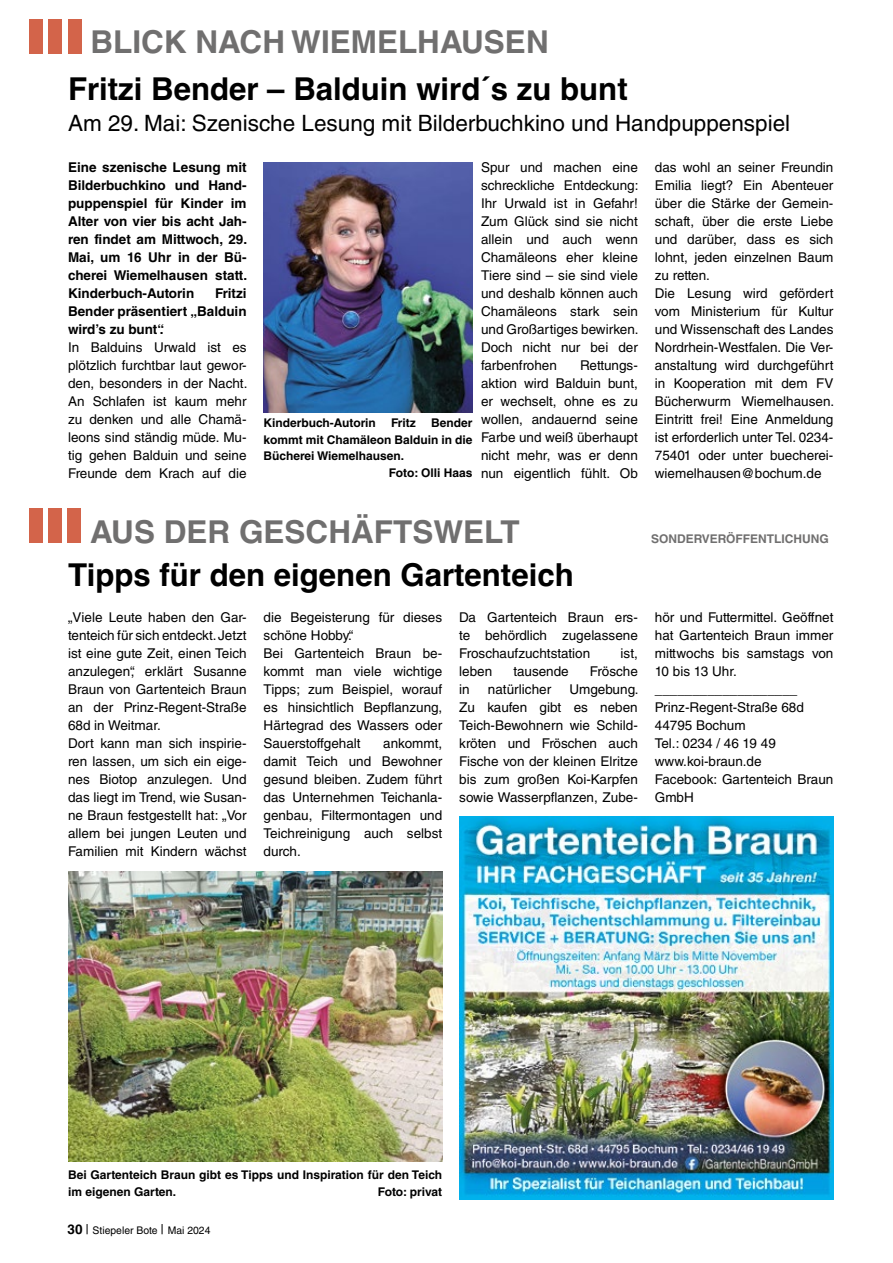
<style>
.page{position:relative;width:893px;height:1263px;background:#fff}
.page>*{position:absolute;margin:0;border:0;box-sizing:border-box;transform-origin:0 0}
.t1{font:700 31.5px "Helvetica";color:#000}
.t2{font:700 31.5px "Helvetica LT Std";color:#706f6f}
.t3{font:22.5px "Helvetica LT Std";color:#000}
.t4{font:13.5px/18px "Helvetica LT Std";color:#000;text-align:justify}
.t5{font:700 13.5px/18px "Helvetica LT Std";color:#000;text-align:justify}
.t6{font:700 12px/16.5px "Helvetica LT Std";color:#000}
.t7{font:700 12px "Helvetica LT Std";color:#706f6f}
.t8{font:10.5px "Helvetica LT Std";color:#000}
.s1{font-weight:700;font-size:13.5px}
.s2{font-size:13.5px}
</style>
<div class="page">
<div style="left:29px;top:508px;width:13px;height:35px;background:#d3644a"></div>
<div style="left:48px;top:508px;width:14px;height:35px;background:#d3644a"></div>
<div style="left:68px;top:508px;width:13px;height:35px;background:#d3644a"></div>
<img style="left:68px;top:872px;width:374px;height:289px">
<img style="left:459px;top:816px;width:374px;height:383px">
<img style="left:264px;top:162px;width:208px;height:250px">
<div style="left:29px;top:19px;width:14px;height:34px;background:#d3644a"></div>
<div style="left:49px;top:19px;width:13px;height:34px;background:#d3644a"></div>
<div style="left:68px;top:19px;width:13px;height:34px;background:#d3644a"></div>
<h1 class="t2" style="left:90px;top:23px;width:460px">BLICK NACH WIEMELHAUSEN</h1>
<h1 class="t1" style="left:68px;top:69px;width:561px">Fritzi Bender – Balduin wird´s zu bunt</h1>
<h2 class="t3" style="left:68px;top:110px;width:724px">Am 29. Mai: Szenische Lesung mit Bilderbuchkino und Handpuppenspiel</h2>
<p class="t5" style="left:68px;top:158px;width:181px">Eine szenische Lesung mit Bilderbuchkino und Hand&shy;puppenspiel für Kinder im Alter von vier bis acht Jah&shy;ren findet am Mittwoch, 29.<br>Mai, um 16 Uhr in der Bü&shy;cherei Wiemelhausen statt.<br>Kinderbuch-Autorin</p>
<p class="t4" style="left:481px;top:158px;width:159px">Spur und machen eine schreckliche Entdeckung:<br>Ihr Urwald ist in Gefahr!<br>Zum Glück sind sie nicht allein und auch wenn Chamäleons eher kleine Tiere sind – sie sind viele und deshalb können auch Chamäleons stark sein und Großartiges bewirken.<br>Doch nicht nur bei der farbenfrohen</p>
<p class="t4" style="left:655px;top:158px;width:181px;text-align:left">das wohl an seiner Freundin<br>Emilia liegt? Ein Abenteuer über die Stärke der Gemein&shy;schaft, über die erste Liebe und darüber, dass es sich lohnt, jeden einzelnen Baum zu retten.<br>Die Lesung wird gefördert vom Ministerium für Kultur und Wissenschaft des Landes<br>Nordrhein-Westfalen. Die Ver&shy;anstaltung wird durchgeführt in Kooperation mit dem FV<br>Bücherwurm Wiemelhausen.<br>Eintritt frei! Eine Anmeldung ist erforderlich unter Tel. 0234-<br>75401 oder unter buecherei&shy;wiemelhausen@bochum.de</p>
<p class="t5" style="left:68px;top:284px;width:180px;text-indent:147px">Fritzi Bender präsentiert „Balduin wird’s zu bunt“.</p>
<p class="t4" style="left:68px;top:338px;width:181px">In Balduins Urwald ist es plötzlich furchtbar laut gewor&shy;den, besonders in der Nacht.<br>An Schlafen ist kaum mehr zu denken und alle Chamä&shy;leons sind ständig müde. Mu&shy;tig gehen Balduin und seine Freunde dem Krach auf die</p>
<p class="t4" style="left:481px;top:356px;width:158px;text-indent:99px">Rettungs&shy;aktion wird Balduin bunt, er wechselt, ohne es zu wollen, andauernd seine Farbe und weiß überhaupt nicht mehr, was er denn nun eigentlich fühlt. Ob</p>
<p class="t6" style="left:264px;top:415px;width:114px">Kinderbuch-Autorin</p>
<p class="t6" style="left:391px;top:415px;width:26px">Fritz</p>
<p class="t6" style="left:431px;top:415px;width:43px">Bender</p>
<p class="t6" style="left:264px;top:431px;width:210px">kommt mit Chamäleon Balduin in die</p>
<p class="t6" style="left:264px;top:448px;width:142px">Bücherei Wiemelhausen.</p>
<p class="t6" style="left:389px;top:464px;width:85px">Foto: Olli Haas</p>
<h1 class="t2" style="left:90px;top:512px;width:431px">AUS DER GESCHÄFTSWELT</h1>
<h1 class="t1" style="left:68px;top:555px;width:507px">Tipps für den eigenen Gartenteich</h1>
<p class="t4" style="left:68px;top:608px;width:180px;text-align:left">„Viele Leute haben den Gar&shy;tenteich für sich entdeckt. Jetzt ist eine gute Zeit, einen Teich anzulegen“, erklärt Susanne<br>Braun von Gartenteich Braun an der Prinz-Regent-Straße<br>68d in Weitmar.<br>Dort kann man sich inspirie&shy;ren lassen, um sich ein eige&shy;nes Biotop anzulegen. Und das liegt im Trend, wie Susan&shy;ne Braun festgestellt hat: „Vor allem bei jungen Leuten und<br>Familien mit Kindern wächst</p>
<p class="t4" style="left:264px;top:608px;width:180px;text-align:left">die Begeisterung für dieses schöne Hobby.“<br>Bei Gartenteich Braun be&shy;kommt man viele wichtige<br>Tipps; zum Beispiel, worauf es hinsichtlich Bepflanzung,<br>Härtegrad des Wassers oder<br>Sauerstoffgehalt</p>
<p class="t4" style="left:459px;top:608px;width:180px">Da Gartenteich Braun ers&shy;te behördlich zugelassene Froschaufzuchtstation</p>
<p class="t4" style="left:621px;top:644px;width:19px">ist,</p>
<p class="t4" style="left:459px;top:662px;width:35px">leben</p>
<p class="t4" style="left:513px;top:662px;width:57px">tausende</p>
<p class="t4" style="left:590px;top:662px;width:49px">Frösche</p>
<p class="t4" style="left:459px;top:680px;width:12px">in</p>
<p class="t4" style="left:488px;top:680px;width:65px">natürlicher</p>
<p class="t4" style="left:459px;top:680px;width:181px;text-indent:110px">Umgebung.<br>Zu kaufen gibt es neben Teich-Bewohnern wie Schild&shy;kröten und Fröschen auch Fische von der kleinen Elritze bis zum großen Koi-Karpfen sowie Wasserpflanzen, Zube-</p>
<p class="t4" style="left:264px;top:734px;width:180px;text-indent:120px">ankommt, damit Teich und Bewohner gesund bleiben. Zudem führt das Unternehmen Teichanla&shy;genbau, Filtermontagen und Teichreinigung auch selbst durch.</p>
<p class="t7" style="left:651px;top:531px;width:179px">SONDERVERÖFFENTLICHUNG</p>
<p class="t4" style="left:655px;top:608px;width:180px;text-align:left">hör und Futtermittel. Geöffnet hat Gartenteich Braun immer mittwochs bis samstags von<br>10 bis 13 Uhr. ___________________<br>Prinz-Regent-Straße 68d<br>44795 Bochum<br>Tel.: 0234 / 46 19 49 www.koi-braun.de<br>Facebook: Gartenteich Braun<br>GmbH</p>
<p class="t6" style="left:68px;top:1166px;width:376px">Bei Gartenteich Braun gibt es Tipps und Inspiration für den Teich im eigenen Garten.</p>
<p class="t6" style="left:378px;top:1183px;width:66px">Foto: privat</p>
<p class="t8" style="left:68px;top:1224px;width:145px"><span class="s1">30</span> <span class="s2">|</span> Stiepeler Bote <span class="s2">|</span> Mai 2024</p>
</div>
